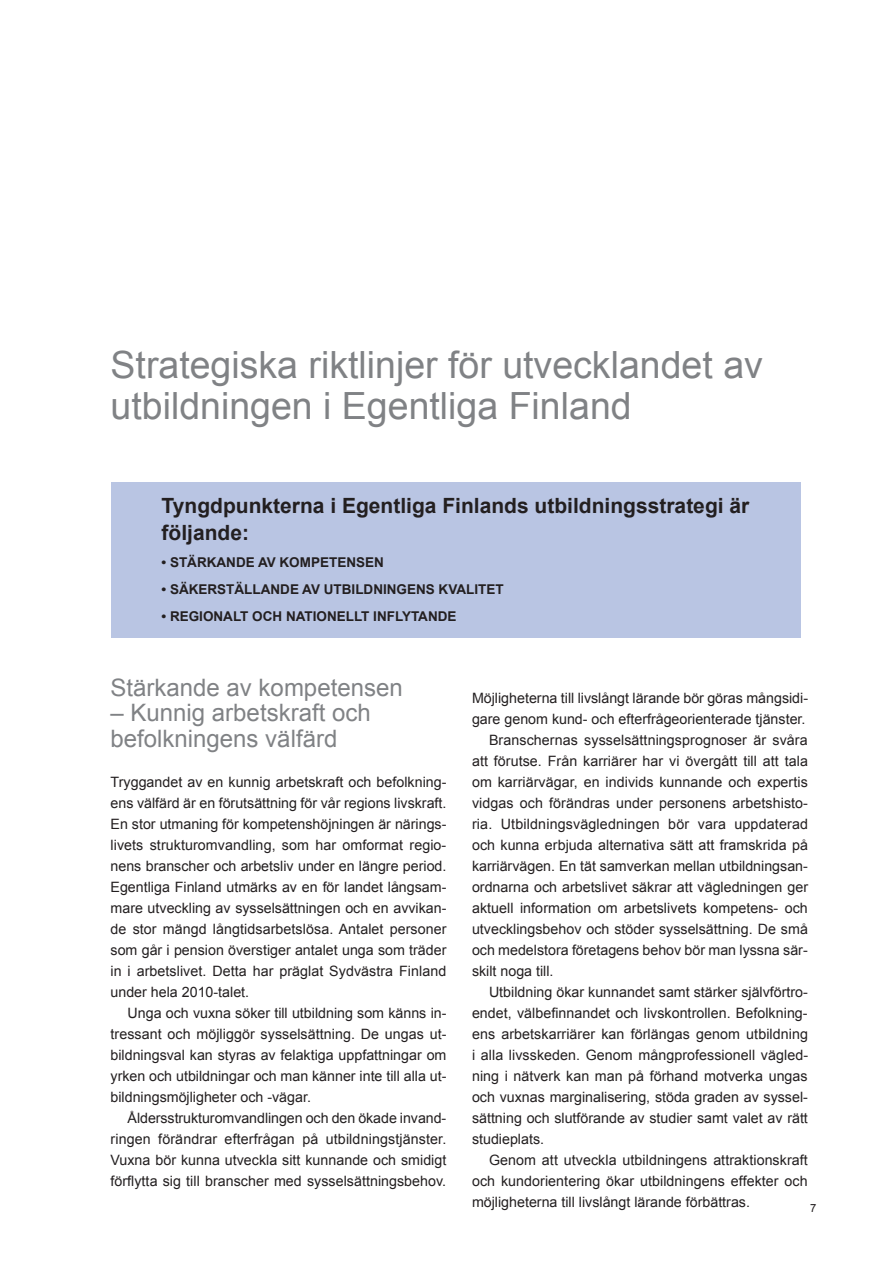
<style>
.page{position:relative;width:893px;height:1263px;background:#fff}
.page>*{position:absolute;margin:0;border:0;box-sizing:border-box;transform-origin:0 0}
.t1{font:37.5px/40.5px "Arial";color:#808285}
.t2{font:24px/25.5px "Arial";color:#808285}
.t3{font:700 21px/27px "Arial";color:#231f20}
.t4{font:14.25px/21px "Arial";letter-spacing:.005em;color:#231f20;text-align:justify}
.t5{font:700 13.5px "Arial";color:#231f20}
.t6{font:11.25px "Arial";color:#231f20}
</style>
<div class="page">
<div style="left:111px;top:482px;width:689px;height:156px;background:#b9c5e3"></div>
<h1 class="t1" style="left:111px;top:345px;width:654px">Strategiska riktlinjer för utvecklandet av utbildningen i Egentliga Finland</h1>
<h3 class="t3" style="left:162px;top:493px;width:589px">Tyngdpunkterna i Egentliga Finlands utbildningsstrategi är följande:</h3>
<p class="t5" style="left:162px;top:553px;width:224px">• STÄRKANDE AV KOMPETENSEN</p>
<p class="t5" style="left:162px;top:580px;width:343px">• SÄKERSTÄLLANDE AV UTBILDNINGENS KVALITET</p>
<p class="t5" style="left:162px;top:607px;width:296px">• REGIONALT OCH NATIONELLT INFLYTANDE</p>
<h2 class="t2" style="left:111px;top:675px;width:294px">Stärkande av kompetensen</h2>
<h2 class="t2" style="left:111px;top:700px;width:262px">– Kunnig arbetskraft och befolkningens välfärd</h2>
<p class="t4" style="left:111px;top:771px;width:338px">Tryggandet av en kunnig arbetskraft och befolkning&shy;ens välfärd är en förutsättning för vår regions livskraft.<br>En stor utmaning för kompetenshöjningen är närings&shy;livets strukturomvandling, som har omformat regio&shy;nens branscher och arbetsliv under en längre period.<br>Egentliga Finland utmärks av en för landet långsam&shy;mare utveckling av sysselsättningen och en avvikan&shy;de stor mängd långtidsarbetslösa. Antalet personer som går i pension överstiger antalet unga som träder in i arbetslivet. Detta har präglat Sydvästra Finland under hela 2010-talet.</p>
<p class="t4" style="left:111px;top:1003px;width:337px;text-indent:17px">Unga och vuxna söker till utbildning som känns in&shy;tressant och möjliggör sysselsättning. De ungas ut&shy;bildningsval kan styras av felaktiga uppfattningar om yrken och utbildningar och man känner inte till alla ut&shy;bildningsmöjligheter och -vägar.</p>
<p class="t4" style="left:111px;top:1108px;width:337px;text-indent:17px">Åldersstrukturomvandlingen och den ökade invand&shy;ringen förändrar efterfrågan på utbildningstjänster.<br>Vuxna bör kunna utveckla sitt kunnande och smidigt förflytta sig till branscher med sysselsättningsbehov.</p>
<p class="t4" style="left:472px;top:688px;width:338px">Möjligheterna till livslångt lärande bör göras mångsidi-</p>
<p class="t4" style="left:472px;top:709px;width:335px">gare genom kund- och efterfrågeorienterade tjänster.</p>
<p class="t4" style="left:489px;top:730px;width:320px">Branschernas sysselsättningsprognoser är svåra</p>
<p class="t4" style="left:472px;top:751px;width:337px">att förutse. Från karriärer har vi övergått till att tala</p>
<p class="t4" style="left:472px;top:772px;width:337px">om karriärvägar, en individs kunnande och expertis</p>
<p class="t4" style="left:472px;top:793px;width:337px">vidgas och förändras under personens arbetshisto-</p>
<p class="t4" style="left:472px;top:814px;width:337px">ria. Utbildningsvägledningen bör vara uppdaterad</p>
<p class="t4" style="left:472px;top:835px;width:338px">och kunna erbjuda alternativa sätt att framskrida på</p>
<p class="t4" style="left:472px;top:856px;width:337px">karriärvägen. En tät samverkan mellan utbildningsan-</p>
<p class="t4" style="left:472px;top:877px;width:338px">ordnarna och arbetslivet säkrar att vägledningen ger</p>
<p class="t4" style="left:472px;top:898px;width:337px">aktuell information om arbetslivets kompetens- och</p>
<p class="t4" style="left:472px;top:919px;width:337px">utvecklingsbehov och stöder sysselsättning. De små</p>
<p class="t4" style="left:472px;top:940px;width:337px">och medelstora företagens behov bör man lyssna sär-</p>
<p class="t4" style="left:472px;top:961px;width:83px">skilt noga till.</p>
<p class="t4" style="left:489px;top:982px;width:320px">Utbildning ökar kunnandet samt stärker självförtro-</p>
<p class="t4" style="left:472px;top:1003px;width:337px">endet, välbefinnandet och livskontrollen. Befolkning-</p>
<p class="t4" style="left:472px;top:1024px;width:338px">ens arbetskarriärer kan förlängas genom utbildning</p>
<p class="t4" style="left:472px;top:1045px;width:338px">i alla livsskeden. Genom mångprofessionell vägled-</p>
<p class="t4" style="left:472px;top:1066px;width:337px">ning i nätverk kan man på förhand motverka ungas</p>
<p class="t4" style="left:472px;top:1087px;width:337px">och vuxnas marginalisering, stöda graden av syssel-</p>
<p class="t4" style="left:472px;top:1108px;width:337px">sättning och slutförande av studier samt valet av rätt</p>
<p class="t4" style="left:472px;top:1129px;width:74px">studieplats.</p>
<p class="t4" style="left:489px;top:1150px;width:320px">Genom att utveckla utbildningens attraktionskraft</p>
<p class="t4" style="left:472px;top:1171px;width:337px">och kundorientering ökar utbildningens effekter och</p>
<p class="t4" style="left:472px;top:1192px;width:279px">möjligheterna till livslångt lärande förbättras.</p>
<p class="t6" style="left:810px;top:1201px;width:8px">7</p>
</div>
